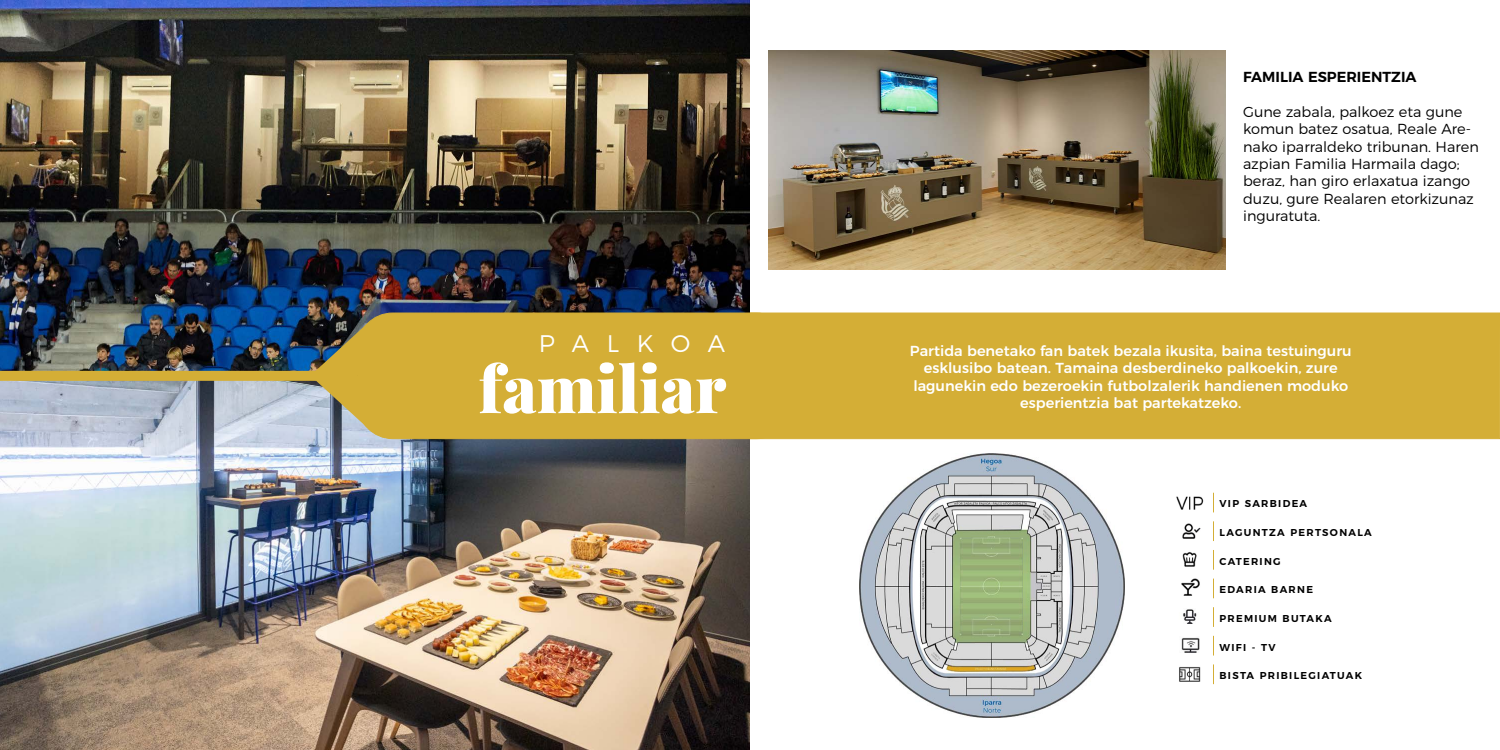
<style>
.page{position:relative;width:1500px;height:750px;background:#fff}
.page>*{position:absolute;margin:0;border:0;box-sizing:border-box;transform-origin:0 0}
.t1{font:900 65px "Playfair Display";color:#fff}
.t2{font:300 24px "Montserrat";letter-spacing:.725em;color:#fff}
.t3{font:500 14.5px/17.4px "Montserrat";color:#fff;text-align:center}
.t4{font:300 14.5px/17.4px "Montserrat";color:#000}
.t5{font:600 14.5px "Montserrat";color:#000}
.t6{font:600 10px "Montserrat";letter-spacing:.13em;color:#000}
</style>
<div class="page">
<svg style="left:1213px;top:493px;width:1px;height:19px"></svg>
<svg style="left:1213px;top:521px;width:1px;height:20px"></svg>
<svg style="left:1213px;top:607px;width:1px;height:20px"></svg>
<svg style="left:1213px;top:550px;width:1px;height:20px"></svg>
<svg style="left:1213px;top:636px;width:1px;height:20px"></svg>
<svg style="left:1213px;top:579px;width:1px;height:19px"></svg>
<svg style="left:1213px;top:664px;width:1px;height:20px"></svg>
<div style="left:762px;top:313px;width:738px;height:126px;background:#d4ae36"></div>
<img style="left:0;top:0;width:750px;height:371px">
<img style="left:0;top:381px;width:750px;height:369px">
<img style="left:859px;top:454px;width:266px;height:263px">
<div style="left:357px;top:313px;width:435px;height:126px;background:#d4ae36;border-radius:36px"></div>
<div style="left:357px;top:313px;width:435px;height:126px;border:1px solid #d4ae36;border-radius:36px"></div>
<img style="left:1176px;top:496px;width:28px;height:13px">
<img style="left:1182px;top:523px;width:19px;height:15px">
<img style="left:1183px;top:609px;width:14px;height:15px">
<img style="left:1182px;top:552px;width:15px;height:15px">
<img style="left:1181px;top:637px;width:19px;height:15px">
<img style="left:1181px;top:578px;width:19px;height:17px">
<img style="left:1179px;top:667px;width:22px;height:14px">
<img style="left:768px;top:51px;width:457px;height:218px">
<div style="left:0;top:371px;width:357px;height:10px;background:#d4ae36"></div>
<img style="left:310px;top:322px;width:60px;height:108px">
<h2 class="t2" style="left:539px;top:324px;width:188px">PALKOA</h2>
<h1 class="t1" style="left:479px;top:347px;width:249px">familiar</h1>
<p class="t5" style="left:1243px;top:65px;width:175px">FAMILIA ESPERIENTZIA</p>
<p class="t4" style="left:1243px;top:102px;width:237px">Gune zabala, palkoez eta gune komun batez osatua, Reale Are&shy;nako iparraldeko tribunan. Haren azpian Familia Harmaila dago; beraz, han giro erlaxatua izango duzu, gure Realaren etorkizunaz inguratuta.</p>
<p class="t3" style="left:910px;top:341px;width:443px">Partida benetako fan batek bezala ikusita, baina testuinguru esklusibo batean. Tamaina desberdineko palkoekin, zure lagunekin edo bezeroekin futbolzalerik handienen moduko esperientzia bat partekatzeko.</p>
<p class="t6" style="left:1220px;top:496px;width:89px">VIP SARBIDEA</p>
<p class="t6" style="left:1220px;top:524px;width:154px">LAGUNTZA PERTSONALA</p>
<p class="t6" style="left:1220px;top:553px;width:63px">CATERING</p>
<p class="t6" style="left:1220px;top:582px;width:95px">EDARIA BARNE</p>
<p class="t6" style="left:1220px;top:610px;width:114px">PREMIUM BUTAKA</p>
<p class="t6" style="left:1220px;top:639px;width:58px">WIFI - TV</p>
<p class="t6" style="left:1220px;top:667px;width:144px">BISTA PRIBILEGIATUAK</p>
</div>
